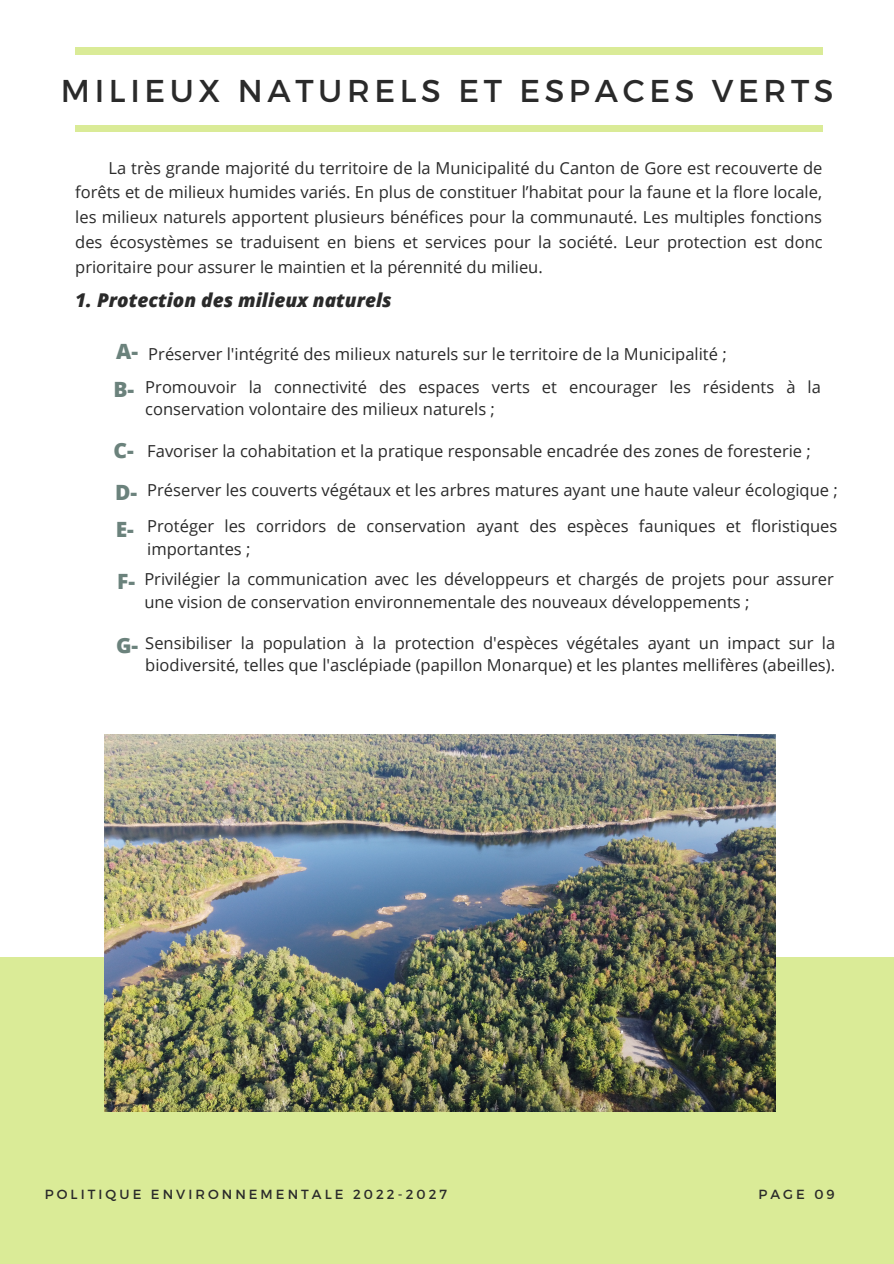
<style>
.page{position:relative;width:894px;height:1264px;background:#fff}
.page>*{position:absolute;margin:0;border:0;box-sizing:border-box;transform-origin:0 0}
.t1{font:31.5px "Montserrat";letter-spacing:.145em;color:#2a2a2a}
.t2{font:800 21px "Open Sans";color:#6b827c}
.t3{font:italic 800 19.05px "Open Sans";color:#2a2a2a}
.t4{font:16.5px/24.8px "Open Sans";color:#2a2a2a}
.t5{font:13.2px "Montserrat";letter-spacing:.23em;color:#2a2a2a}
</style>
<div class="page">
<div style="left:75px;top:125px;width:747px;height:7px;background:#daeb97"></div>
<div style="left:0;top:957px;width:893px;height:306px;background:#daeb97"></div>
<div style="left:75px;top:48px;width:747px;height:6px;background:#daeb97"></div>
<img style="left:105px;top:734px;width:670px;height:377px">
<p class="t1" style="left:61px;top:70px;width:774px">MILIEUX NATURELS ET ESPACES VERTS</p>
<p class="t4" style="left:75px;top:155px;width:748px;text-align:justify;text-indent:33px">La très grande majorité du territoire de la Municipalité du Canton de Gore est recouverte de forêts et de milieux humides variés. En plus de constituer l’habitat pour la faune et la flore locale, les milieux naturels apportent plusieurs bénéfices pour la communauté. Les multiples fonctions des écosystèmes se traduisent en biens et services pour la société. Leur protection est donc prioritaire pour assurer le maintien et la pérennité du milieu.</p>
<p class="t3" style="left:75px;top:287px;width:318px">1. Protection des milieux naturels</p>
<p class="t2" style="left:116px;top:336px;width:23px">A-</p>
<p class="t2" style="left:113px;top:374px;width:22px">B-</p>
<p class="t2" style="left:113px;top:436px;width:22px">C-</p>
<p class="t2" style="left:115px;top:478px;width:24px">D-</p>
<p class="t4" style="left:148px;top:341px;width:579px">Préserver l'intégrité des milieux naturels sur le territoire de la Municipalité ;</p>
<p class="t4" style="left:145px;top:375px;width:677px;line-height:22.5px">Promouvoir la connectivité des espaces verts et encourager les résidents à la conservation volontaire des milieux naturels ;</p>
<p class="t4" style="left:147px;top:438px;width:665px">Favoriser la cohabitation et la pratique responsable encadrée des zones de foresterie ;</p>
<p class="t4" style="left:147px;top:477px;width:691px">Préserver les couverts végétaux et les arbres matures ayant une haute valeur écologique ;</p>
<p class="t2" style="left:116px;top:514px;width:20px">E-</p>
<p class="t4" style="left:147px;top:515px;width:691px;line-height:22.5px">Protéger les corridors de conservation ayant des espèces fauniques et floristiques importantes ;</p>
<p class="t2" style="left:117px;top:567px;width:19px">F-</p>
<p class="t4" style="left:144px;top:567px;width:690px;line-height:22.5px">Privilégier la communication avec les développeurs et chargés de projets pour assurer une vision de conservation environnementale des nouveaux développements ;</p>
<p class="t2" style="left:116px;top:630px;width:24px">G-</p>
<p class="t4" style="left:145px;top:631px;width:691px;line-height:22.5px">Sensibiliser la population à la protection d'espèces végétales ayant un impact sur la biodiversité, telles que l'asclépiade (papillon Monarque) et les plantes mellifères (abeilles).</p>
<p class="t5" style="left:45px;top:1185px;width:403px">POLITIQUE ENVIRONNEMENTALE 2022-2027</p>
<p class="t5" style="left:758px;top:1185px;width:78px">PAGE 09</p>
</div>
